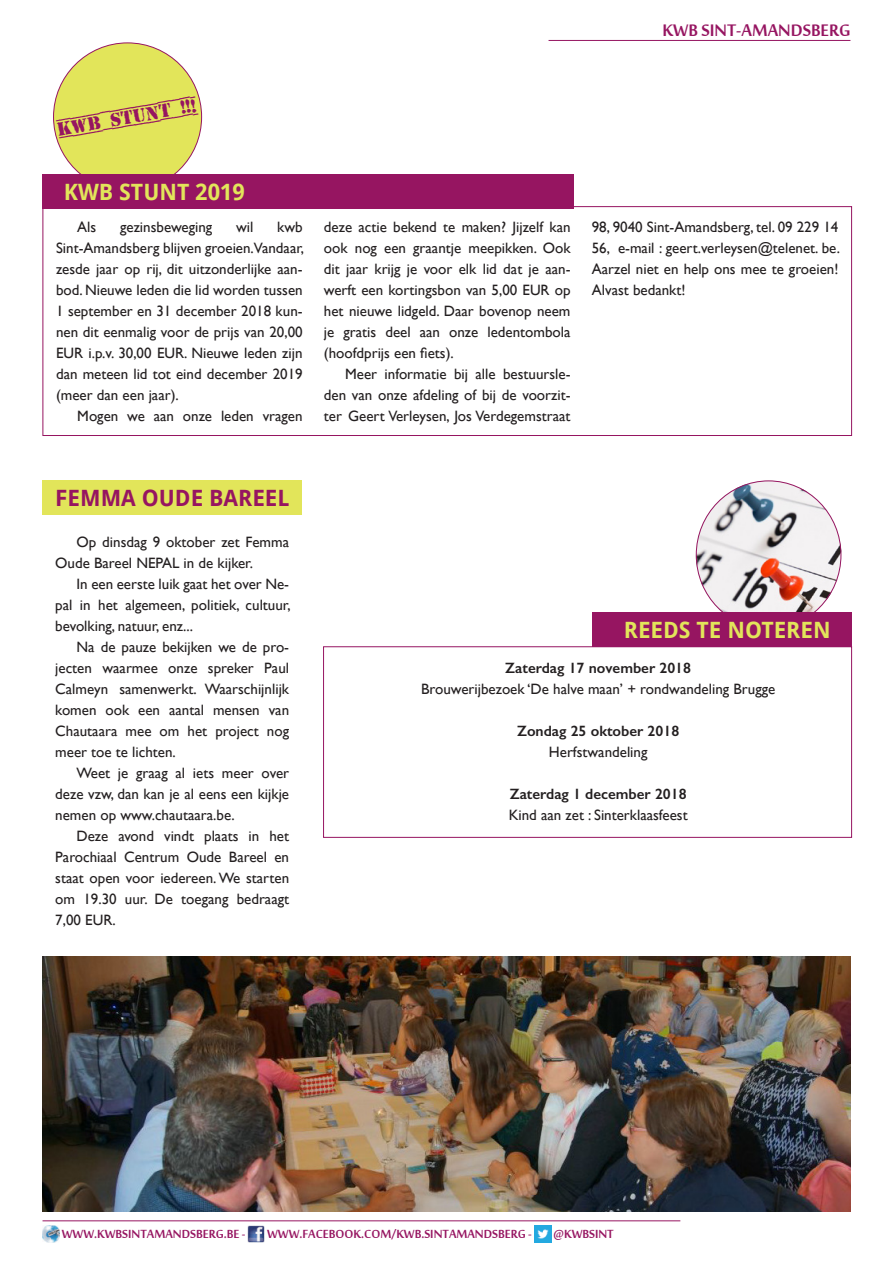
<style>
.page{position:relative;width:893px;height:1263px;background:#fff}
.page>*{position:absolute;margin:0;border:0;box-sizing:border-box;transform-origin:0 0}
.Headers_Up{font:25.5px "Mool Boran";color:#961561}
.t1{font:700 22.5px "Droid Sans";color:#e2e55a}
.t2{font:700 22.5px "Droid Sans";color:#961561}
.t3{font:700 19.35px "Top Secret";color:#961561}
.Headers_Down{font:18px "Mool Boran";color:#961561}
.Broodtekst{font:15px/21px "Gill Sans";color:#231f20;text-align:justify}
.Broodtekst-2{font:600 15px "Gill Sans";color:#231f20}
</style>
<div class="page">
<div style="left:54px;top:43px;width:148px;height:148px;background:#e2e55a;border-radius:50%"></div>
<img style="left:696px;top:482px;width:145px;height:130px">
<div style="left:593px;top:612px;width:259px;height:34px;background:#961561"></div>
<div style="left:323px;top:646px;width:529px;height:192px;border:1px solid #961561"></div>
<img style="left:43px;top:957px;width:807px;height:255px">
<div style="left:43px;top:174px;width:531px;height:34px;background:#961561"></div>
<div style="left:43px;top:206px;width:809px;height:230px;border:1px solid #961561"></div>
<div style="left:43px;top:480px;width:259px;height:34px;background:#e2e55a"></div>
<hr style="left:549px;top:40px;width:301px;height:1px;background:#961561">
<hr style="left:43px;top:1220px;width:637px;height:1px;background:#961561">
<img style="left:43px;top:1225px;width:17px;height:17px">
<img style="left:248px;top:1225px;width:17px;height:17px">
<img style="left:534px;top:1225px;width:17px;height:17px">
<p class="Headers_Up" style="left:663px;top:12px;width:189px">KWB SINT-AMANDSBERG</p>
<p class="t3" style="left:56px;top:120px;width:142px;rotate:-10deg">KWB STUNT !!!</p>
<p class="t1" style="left:64px;top:179px;width:183px">KWB STUNT 2019</p>
<p class="Broodtekst" style="left:77px;top:216px;width:21px">Als</p>
<p class="Broodtekst" style="left:120px;top:216px;width:94px">gezinsbeweging</p>
<p class="Broodtekst" style="left:236px;top:216px;width:19px">wil</p>
<p class="Broodtekst" style="left:56px;top:216px;width:250px;text-indent:221px">kwb Sint-Amandsberg blijven groeien.Vandaar, zesde jaar op rij, dit uitzonderlijke aan&shy;bod. Nieuwe leden die lid worden tussen 1 september en 31 december 2018 kun&shy;nen dit eenmalig voor de prijs van 20,00<br>EUR i.p.v. 30,00 EUR. Nieuwe leden zijn dan meteen lid tot eind december 2019 (meer dan een jaar).</p>
<p class="Broodtekst" style="left:77px;top:405px;width:227px">Mogen we aan onze leden vragen</p>
<p class="Broodtekst" style="left:324px;top:216px;width:248px">deze actie bekend te maken? Jijzelf kan ook nog een graantje meepikken. Ook dit jaar krijg je voor elk lid dat je aan&shy;werft een kortingsbon van 5,00 EUR op het nieuwe lidgeld. Daar bovenop neem je gratis deel aan onze ledentombola (hoofdprijs een fiets).</p>
<p class="Broodtekst" style="left:324px;top:363px;width:248px;text-indent:21px">Meer informatie bij alle bestuursle&shy;den van onze afdeling of bij de voorzit&shy;ter Geert Verleysen, Jos Verdegemstraat</p>
<p class="Broodtekst" style="left:592px;top:216px;width:250px">98, 9040 Sint-Amandsberg, tel. 09 229 14<br>56, e-mail : geert.verleysen@telenet. be.<br>Aarzel niet en help ons mee te groeien!<br>Alvast bedankt!</p>
<p class="t2" style="left:55px;top:485px;width:236px">FEMMA OUDE BAREEL</p>
<p class="Broodtekst" style="left:55px;top:531px;width:235px;text-indent:21px">Op dinsdag 9 oktober zet Femma<br>Oude Bareel NEPAL in de kijker.</p>
<p class="Broodtekst" style="left:55px;top:573px;width:237px;text-indent:21px">In een eerste luik gaat het over Ne&shy;pal in het algemeen, politiek, cultuur, bevolking, natuur, enz...</p>
<p class="Broodtekst" style="left:55px;top:636px;width:235px;text-indent:21px">Na de pauze bekijken we de pro&shy;jecten waarmee onze spreker Paul Calmeyn samenwerkt. Waarschijnlijk komen ook een aantal mensen van Chautaara mee om het project nog meer toe te lichten.</p>
<p class="Broodtekst" style="left:55px;top:762px;width:235px;text-indent:21px">Weet je graag al iets meer over deze vzw, dan kan je al eens een kijkje nemen op www.chautaara.be.</p>
<p class="Broodtekst" style="left:55px;top:825px;width:235px;text-indent:21px">Deze avond vindt plaats in het Parochiaal Centrum Oude Bareel en staat open voor iedereen. We starten om 19.30 uur. De toegang bedraagt 7,00 EUR.</p>
<p class="t1" style="left:624px;top:617px;width:208px">REEDS TE NOTEREN</p>
<p class="Broodtekst-2" style="left:505px;top:658px;width:187px">Zaterdag 17 november 2018</p>
<p class="Broodtekst" style="left:421px;top:678px;width:356px">Brouwerijbezoek ‘De halve maan’ + rondwandeling Brugge</p>
<p class="Broodtekst-2" style="left:517px;top:721px;width:164px">Zondag 25 oktober 2018</p>
<p class="Broodtekst" style="left:549px;top:741px;width:100px">Herfstwandeling</p>
<p class="Broodtekst-2" style="left:510px;top:784px;width:178px">Zaterdag 1 december 2018</p>
<p class="Broodtekst" style="left:509px;top:804px;width:181px">Kind aan zet : Sinterklaasfeest</p>
<p class="Headers_Down" style="left:62px;top:1221px;width:553px">WWW.KWBSINTAMANDSBERG.BE - WWW.FACEBOOK.COM/KWB.SINTAMANDSBERG - @KWBSINT</p>
</div>
